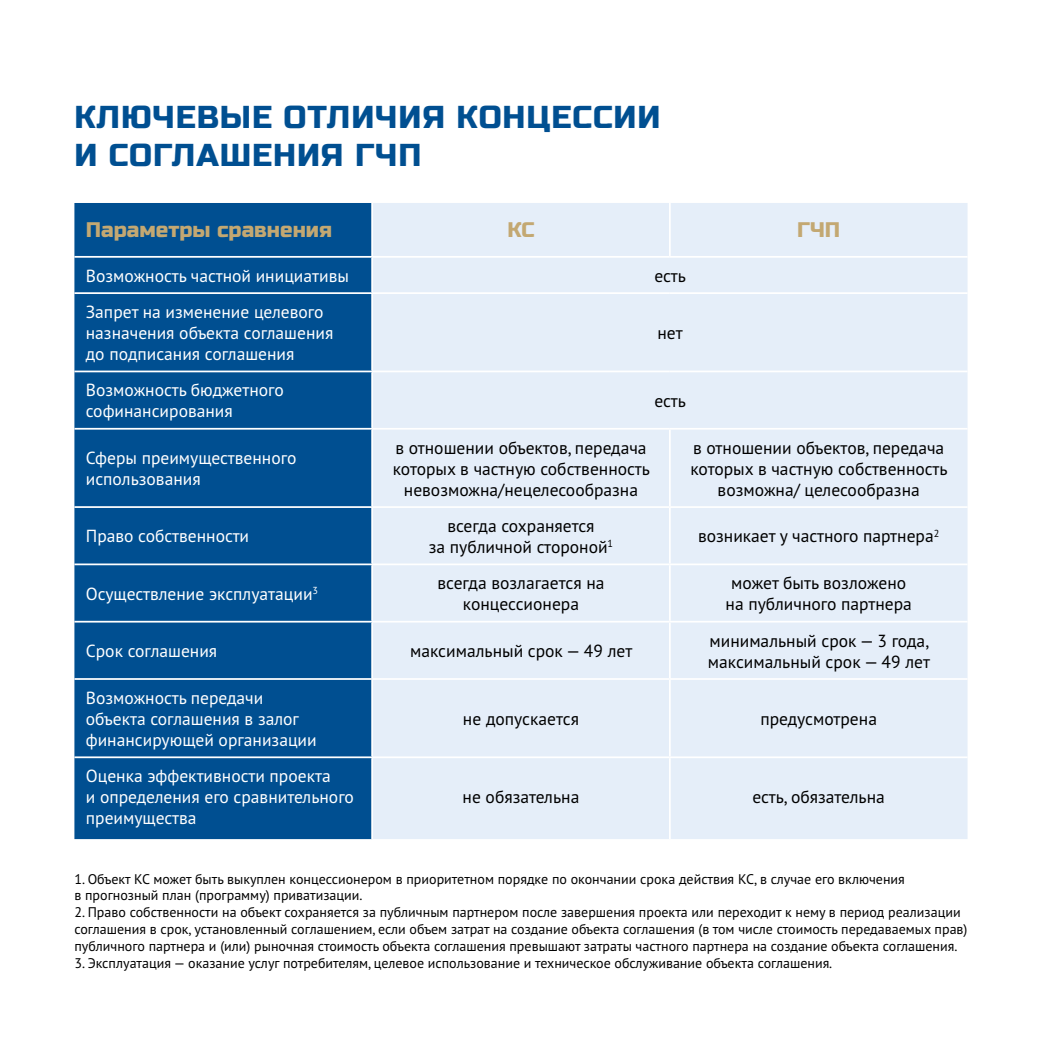
<style>
.page{position:relative;width:1042px;height:1042px;background:#fff}
.page>*{position:absolute;margin:0;border:0;box-sizing:border-box;transform-origin:0 0}
.t1{font:31.5px/37.8px "Russo One";letter-spacing:.03em;color:#004f91}
.t2{font:21px "Russo One";color:#c3a872}
.t3{font:17.5px/21px "PT Sans Pro";color:#000;text-align:center}
.t4{font:17.5px/21px "PT Sans Pro";color:#fff}
.t5{font:14px/16.8px "PT Sans Pro";color:#000}
</style>
<div class="page">
<div style="left:74px;top:203px;width:297px;height:636px;background:#004f91"></div>
<div style="left:373px;top:203px;width:594px;height:636px;background:#e5eef9"></div>
<hr style="left:669px;top:203px;width:2px;height:53px;background:#fff">
<hr style="left:74px;top:256px;width:298px;height:2px;background:#fff">
<hr style="left:372px;top:256px;width:298px;height:2px;background:#fff">
<hr style="left:670px;top:256px;width:297px;height:2px;background:#fff">
<hr style="left:74px;top:292px;width:298px;height:2px;background:#fff">
<hr style="left:372px;top:292px;width:298px;height:2px;background:#fff">
<hr style="left:670px;top:292px;width:297px;height:2px;background:#fff">
<hr style="left:74px;top:370px;width:298px;height:2px;background:#fff">
<hr style="left:372px;top:370px;width:298px;height:2px;background:#fff">
<hr style="left:670px;top:370px;width:297px;height:2px;background:#fff">
<hr style="left:74px;top:428px;width:298px;height:2px;background:#fff">
<hr style="left:372px;top:428px;width:298px;height:2px;background:#fff">
<hr style="left:670px;top:428px;width:297px;height:2px;background:#fff">
<hr style="left:669px;top:430px;width:2px;height:76px;background:#fff">
<hr style="left:74px;top:506px;width:298px;height:2px;background:#fff">
<hr style="left:372px;top:506px;width:298px;height:2px;background:#fff">
<hr style="left:670px;top:506px;width:297px;height:2px;background:#fff">
<hr style="left:669px;top:508px;width:2px;height:55px;background:#fff">
<hr style="left:74px;top:563px;width:298px;height:2px;background:#fff">
<hr style="left:372px;top:563px;width:298px;height:2px;background:#fff">
<hr style="left:670px;top:563px;width:297px;height:2px;background:#fff">
<hr style="left:669px;top:565px;width:2px;height:56px;background:#fff">
<hr style="left:74px;top:621px;width:298px;height:1px;background:#fff">
<hr style="left:372px;top:621px;width:298px;height:1px;background:#fff">
<hr style="left:670px;top:621px;width:297px;height:1px;background:#fff">
<hr style="left:669px;top:622px;width:2px;height:56px;background:#fff">
<hr style="left:74px;top:678px;width:298px;height:2px;background:#fff">
<hr style="left:372px;top:678px;width:298px;height:2px;background:#fff">
<hr style="left:670px;top:678px;width:297px;height:2px;background:#fff">
<hr style="left:669px;top:680px;width:2px;height:76px;background:#fff">
<hr style="left:74px;top:756px;width:298px;height:2px;background:#fff">
<hr style="left:372px;top:756px;width:298px;height:2px;background:#fff">
<hr style="left:670px;top:756px;width:297px;height:2px;background:#fff">
<hr style="left:669px;top:758px;width:2px;height:81px;background:#fff">
<h1 class="t1" style="left:74px;top:99px;width:587px">КЛЮЧЕВЫЕ ОТЛИЧИЯ КОНЦЕССИИ<br>И СОГЛАШЕНИЯ ГЧП</h1>
<h2 class="t2" style="left:86px;top:217px;width:248px">Параметры сравнения</h2>
<h2 class="t2" style="left:507px;top:217px;width:29px">КС</h2>
<h2 class="t2" style="left:797px;top:217px;width:45px">ГЧП</h2>
<p class="t4" style="left:86px;top:265px;width:265px">Возможность частной инициативы</p>
<p class="t3" style="left:654px;top:265px;width:33px">есть</p>
<p class="t4" style="left:86px;top:301px;width:249px">Запрет на изменение целевого назначения объекта соглашения до подписания соглашения</p>
<p class="t3" style="left:657px;top:322px;width:27px">нет</p>
<p class="t4" style="left:86px;top:379px;width:199px">Возможность бюджетного софинансирования</p>
<p class="t3" style="left:654px;top:390px;width:33px">есть</p>
<p class="t4" style="left:86px;top:447px;width:212px">Сферы преимущественного использования</p>
<p class="t3" style="left:393px;top:436px;width:259px">в отношении объектов, передача которых в частную собственность невозможна/нецелесообразна</p>
<p class="t3" style="left:690px;top:436px;width:259px">в отношении объектов, передача которых в частную собственность возможна/ целесообразна</p>
<p class="t4" style="left:86px;top:525px;width:165px">Право собственности</p>
<p class="t3" style="left:429px;top:515px;width:186px">всегда сохраняется<br>за публичной стороной<sup>1</sup></p>
<p class="t3" style="left:698px;top:525px;width:243px">возникает у частного партнера<sup>2</sup></p>
<p class="t4" style="left:86px;top:583px;width:234px">Осуществление эксплуатации<sup>3</sup></p>
<p class="t3" style="left:437px;top:572px;width:169px">всегда возлагается на концессионера</p>
<p class="t3" style="left:725px;top:572px;width:188px">может быть возложено на публичного партнера</p>
<p class="t4" style="left:86px;top:640px;width:133px">Срок соглашения</p>
<p class="t3" style="left:410px;top:640px;width:224px">максимальный срок — 49 лет</p>
<p class="t3" style="left:708px;top:629px;width:224px;text-align:left">минимальный срок — 3 года, максимальный срок — 49 лет</p>
<p class="t4" style="left:86px;top:687px;width:232px">Возможность передачи объекта соглашения в залог финансирующей организации</p>
<p class="t3" style="left:463px;top:708px;width:117px">не допускается</p>
<p class="t3" style="left:760px;top:708px;width:118px">предусмотрена</p>
<p class="t4" style="left:86px;top:765px;width:269px">Оценка эффективности проекта<br>и определения его сравнительного преимущества</p>
<p class="t3" style="left:463px;top:786px;width:118px">не обязательна</p>
<p class="t3" style="left:752px;top:786px;width:134px">есть, обязательна</p>
<p class="t5" style="left:74px;top:870px;width:832px">1. Объект КС может быть выкуплен концессионером в приоритетном порядке по окончании срока действия КС, в случае его включения в прогнозный план (программу) приватизации.</p>
<p class="t5" style="left:74px;top:903px;width:894px">2. Право собственности на объект сохраняется за публичным партнером после завершения проекта или переходит к нему в период реализации соглашения в срок, установленный соглашением, если объем затрат на создание объекта соглашения (в том числе стоимость передаваемых прав) публичного партнера и (или) рыночная стоимость объекта соглашения превышают затраты частного партнера на создание объекта соглашения.</p>
<p class="t5" style="left:74px;top:954px;width:759px">3. Эксплуатация — оказание услуг потребителям, целевое использование и техническое обслуживание объекта соглашения.</p>
</div>
